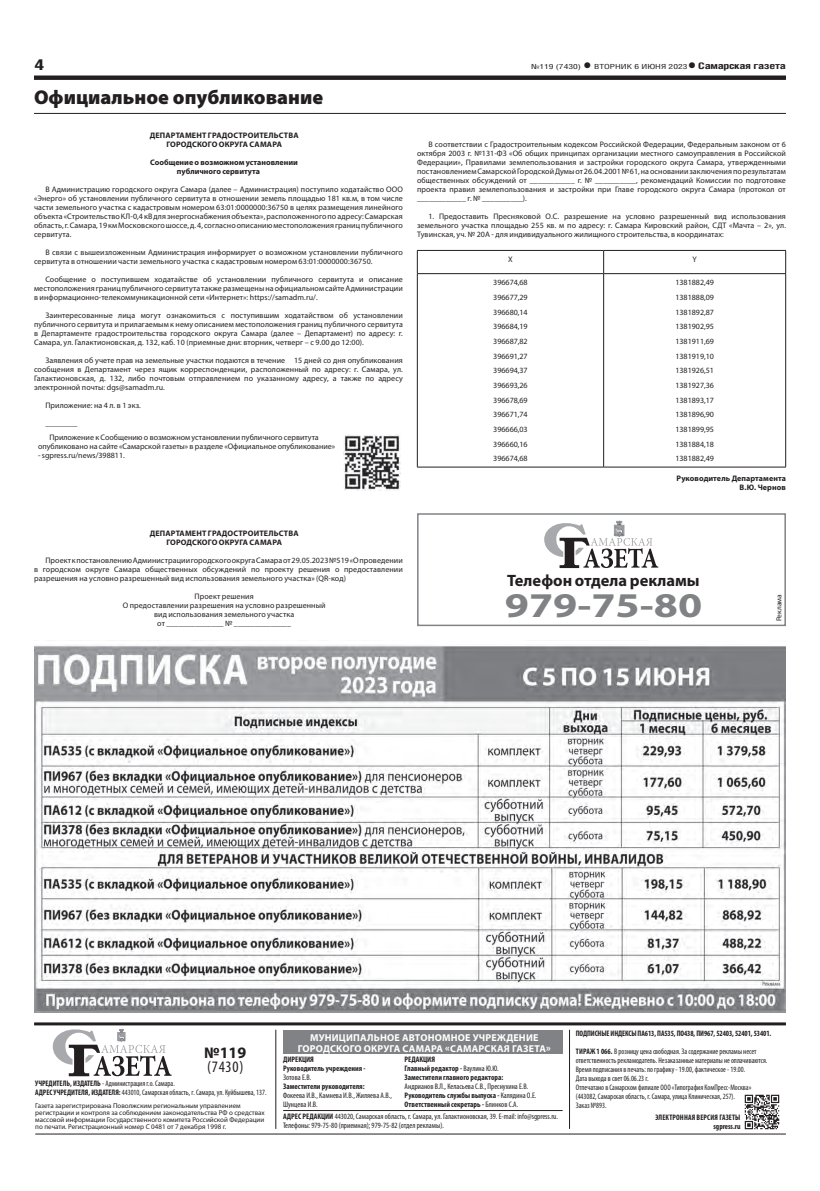
<style>
.page{position:relative;width:820px;height:1191px;background:#fff}
.page>*{position:absolute;margin:0;border:0;box-sizing:border-box;transform-origin:0 0}
.t1{font:700 34.8px "Myriad Pro";color:#808285;scale:1.25 1}
.t2{font:900 20px "Myriad Pro";color:#231f20}
.t3{font:700 16.4px "Myriad Pro";color:#231f20}
.t4{font:condensed 16px "Myriad Pro";color:#231f20}
.t5{font:700 16px "Myriad Pro";color:#231f20}
.t6{font:700 15px "Helios Cond";color:#231f20;scale:1.4 1}
.t7{font:700 10px/11px "Myriad Pro";letter-spacing:.02em;color:#fff;text-align:center}
.t8{font:700 9px "Helios Cond";letter-spacing:-.02em;color:#231f20;scale:1.4 1}
.t9{font:8px/9px "Myriad Pro";letter-spacing:.01em;color:#231f20;text-align:justify}
.t10{font:condensed 8px/9px "Myriad Pro";color:#231f20;scale:.95 1}
.t11{font:condensed 8px/9px "Myriad Pro";color:#231f20}
.t12{font:700 8px/9px "Myriad Pro";letter-spacing:.015em;color:#231f20;text-align:center}
.t13{font:700 condensed 8px/9px "Myriad Pro";color:#231f20}
.t14{font:700 condensed 8px/9px "Myriad Pro";color:#231f20;scale:.95 1}
.t15{font:7.5px "Myriad Pro";color:#231f20}
.t16{font:7px/7px "Myriad Pro";color:#231f20}
.t17{font:7px "Helios Cond";color:#231f20;scale:1.4 1}
.s1{font-weight:700;font-size:16px}
.s2{font-size:16px}
.s3{font-weight:400}
.s4{font-weight:700}
</style>
<div class="page">
<svg style="left:34px;top:76px;width:751px;height:4px;background:#272324"></svg>
<hr style="left:34px;top:113px;width:751px;height:1px;background:#231f20">
<img style="left:744px;top:1094px;width:36px;height:36px">
<hr style="left:283px;top:1110px;width:279px;height:1px;background:#231f20">
<hr style="left:275px;top:1029px;width:1px;height:99px;background:#231f20">
<hr style="left:569px;top:1029px;width:1px;height:99px;background:#231f20">
<hr style="left:34px;top:1022px;width:751px;height:3px;background:#231f20">
<hr style="left:35px;top:1133px;width:750px;height:1px;background:#231f20">
<div style="left:283px;top:1030px;width:279px;height:24px;background:#808285"></div>
<svg style="left:53px;top:1025px;width:118px;height:51px"></svg>
<img style="left:343px;top:434px;width:57px;height:57px">
<hr style="left:417px;top:250px;width:186px;height:1px;background:#231f20">
<hr style="left:603px;top:250px;width:182px;height:1px;background:#231f20">
<hr style="left:417px;top:273px;width:186px;height:1px;background:#231f20">
<hr style="left:603px;top:273px;width:182px;height:1px;background:#231f20">
<hr style="left:417px;top:467px;width:186px;height:1px;background:#231f20">
<hr style="left:603px;top:467px;width:182px;height:1px;background:#231f20">
<svg style="left:417px;top:251px;width:1px;height:22px"></svg>
<hr style="left:417px;top:274px;width:1px;height:193px;background:#231f20">
<svg style="left:603px;top:251px;width:1px;height:22px"></svg>
<svg style="left:785px;top:251px;width:1px;height:22px"></svg>
<hr style="left:603px;top:274px;width:1px;height:193px;background:#231f20">
<hr style="left:785px;top:274px;width:1px;height:193px;background:#231f20">
<svg style="left:544px;top:520px;width:114px;height:48px"></svg>
<div style="left:417px;top:513px;width:368px;height:113px;border:1px solid #808285"></div>
<img style="left:34px;top:640px;width:751px;height:373px">
<h3 class="t6" style="left:34px;top:55px;width:9px">4</h3>
<p class="t17" style="left:531px;top:63px;width:113px">№119 (7430) <span class="s1">•</span> вторник 6 июня 2023</p>
<p class="t8" style="left:687px;top:61px;width:72px"><span class="s2">•</span> Самарская газета</p>
<h2 class="t2" style="left:34px;top:85px;width:290px">Официальное опубликование</h2>
<p class="t12" style="left:150px;top:131px;width:150px">Департамент градостроительства городского округа Самара</p>
<p class="t12" style="left:177px;top:158px;width:122px;text-align:left;text-indent:-27px">Сообщение о возможном установлении публичного сервитута</p>
<p class="t9" style="left:34px;top:185px;width:370px;text-indent:11px">В Администрацию городского округа Самара (далее – Администрация) поступило ходатайство ООО «Энерго» об установлении публичного сервитута в отношении земель площадью 181 кв.м, в том числе части земельного участка с кадастровым номером 63:01:0000000:36750 в целях размещения линейного объекта «Строительство КЛ-0,4 кВ для энергоснабжения объекта», расположенного по адресу: Самарская область, г. Самара, 19 км Московского шоссе, д. 4, согласно описанию местоположения границ публичного сервитута.</p>
<p class="t9" style="left:34px;top:248px;width:370px;text-indent:11px">В связи с вышеизложенным Администрация информирует о возможном установлении публичного сервитута в отношении части земельного участка с кадастровым номером 63:01:0000000:36750.</p>
<p class="t9" style="left:34px;top:275px;width:370px;text-indent:11px">Сообщение о поступившем ходатайстве об установлении публичного сервитута и описание местоположения границ публичного сервитута также размещены на официальном сайте Администрации в информационно-телекоммуникационной сети «Интернет»: https://samadm.ru/.</p>
<p class="t9" style="left:34px;top:311px;width:370px;text-indent:11px">Заинтересованные лица могут ознакомиться с поступившим ходатайством об установлении публичного сервитута и прилагаемым к нему описанием местоположения границ публичного сервитута в Департаменте градостроительства городского округа Самара (далее – Департамент) по адресу: г.<br>Самара, ул. Галактионовская, д. 132, каб. 10 (приемные дни: вторник, четверг – с 9.00 до 12:00).</p>
<p class="t9" style="left:34px;top:356px;width:370px;text-indent:11px">Заявления об учете прав на земельные участки подаются в течение 15 дней со дня опубликования сообщения в Департамент через ящик корреспонденции, расположенный по адресу: г. Самара, ул.<br>Галактионовская, д. 132, либо почтовым отправлением по указанному адресу, а также по адресу электронной почты: dgs@samadm.ru.</p>
<p class="t9" style="left:45px;top:401px;width:97px">Приложение: на 4 л. в 1 экз.</p>
<p class="t12" style="left:45px;top:419px;width:33px">________</p>
<p class="t9" style="left:38px;top:433px;width:298px;text-indent:11px">Приложение к Сообщению о возможном установлении публичного сервитута опубликовано на сайте «Самарской газеты» в разделе «Официальное опубликование»</p>
<p class="t9" style="left:38px;top:451px;width:88px">- sgpress.ru/news/398811.</p>
<p class="t9" style="left:417px;top:140px;width:370px;text-indent:11px">В соответствии с Градостроительным кодексом Российской Федерации, Федеральным законом от 6 октября 2003 г. №131-ФЗ «Об общих принципах организации местного самоуправления в Российской Федерации», Правилами землепользования и застройки городского округа Самара, утвержденными постановлением Самарской Городской Думы от 26.04.2001 № 61, на основании заключения по результатам общественных обсуждений от ___________ г. № __________, рекомендаций Комиссии по подготовке проекта правил землепользования и застройки при Главе городского округа Самара (протокол от ____________ г. № __________).</p>
<p class="t9" style="left:417px;top:212px;width:370px;text-indent:11px">1. Предоставить Пресняковой О.С. разрешение на условно разрешенный вид использования земельного участка площадью 255 кв. м по адресу: г. Самара Кировский район, СДТ «Мачта – 2», ул.<br>Тувинская, уч. № 20А - для индивидуального жилищного строительства, в координатах:</p>
<p class="t9" style="left:508px;top:255px;width:6px">X</p>
<p class="t9" style="left:692px;top:255px;width:6px">Y</p>
<p class="t9" style="left:493px;top:275px;width:36px;line-height:14.7px">396674,68<br>396677,29<br>396680,14<br>396684,19<br>396687,82<br>396691,27<br>396694,37<br>396693,26<br>396678,69<br>396671,74<br>396666,03<br>396660,16<br>396674,68</p>
<p class="t9" style="left:675px;top:275px;width:40px;line-height:14.7px">1381882,49<br>1381888,09<br>1381892,87<br>1381902,95<br>1381911,69<br>1381919,10<br>1381926,51<br>1381927,36<br>1381893,17<br>1381896,90<br>1381899,95<br>1381884,18<br>1381882,49</p>
<p class="t12" style="left:676px;top:474px;width:111px;text-align:right">Руководитель Департамента<br>В.Ю. Чернов</p>
<p class="t12" style="left:150px;top:528px;width:150px">Департамент градостроительства городского округа Самара</p>
<p class="t9" style="left:34px;top:555px;width:370px;text-indent:11px">Проект к постановлению Администрации городского округа Самара от 29.05.2023 №519 «О проведении в городском округе Самара общественных обсуждений по проекту решения о предоставлении разрешения на условно разрешенный вид использования земельного участка» (QR-код)</p>
<p class="t9" style="left:123px;top:591px;width:204px;text-align:center">Проект решения<br>О предоставлении разрешения на условно разрешенный вид использования земельного участка<br>от ______________ № ______________</p>
<h3 class="t3" style="left:507px;top:569px;width:194px">Телефон отдела рекламы</h3>
<h1 class="t1" style="left:504px;top:582px;width:159px">979-75-80</h1>
<p class="t15" style="left:774px;top:621px;width:29px;rotate:-90deg">Реклама</p>
<p class="t7" style="left:298px;top:1031px;width:254px">Муниципальное автономное учреждение городского округа Самара «Самарская газета»</p>
<p class="t13" style="left:404px;top:1055px;width:100px">РЕДАКЦИЯ<br>Главный редактор - <span class="s3">Ваулина Ю.Ю.<br></span>Заместители главного редактора:</p>
<p class="t11" style="left:404px;top:1082px;width:133px">Андрианов В.Л., Келасьева С.В., Преснухина Е.В.<br><span class="s4">Руководитель службы выпуска -</span> Калядина О.Е.<br><span class="s4">Ответственный секретарь -</span> Блинков С.А.</p>
<h3 class="t5" style="left:204px;top:1042px;width:44px">№119</h3>
<h3 class="t4" style="left:207px;top:1057px;width:38px">(7430)</h3>
<p class="t13" style="left:283px;top:1055px;width:84px">ДИРЕКЦИЯ<br>Руководитель учреждения -</p>
<p class="t11" style="left:283px;top:1073px;width:30px">Зотова Е.В.</p>
<p class="t13" style="left:283px;top:1082px;width:83px">Заместители руководителя:</p>
<p class="t11" style="left:283px;top:1091px;width:110px">Фокеева И.В., Камнева И.В., Жиляева А.В.,<br>Шунцева И.В.</p>
<p class="t10" style="left:35px;top:1079px;width:245px"><span class="s4">УЧРЕДИТЕЛЬ, ИЗДАТЕЛЬ</span> - Администрация г.о. Самара.<br><span class="s4">АДРЕС УЧРЕДИТЕЛЯ, ИЗДАТЕЛЯ:</span> 443010, Самарская область, г. Самара, ул. Куйбышева, 137.</p>
<p class="t16" style="left:35px;top:1102px;width:231px">Газета зарегистрирована Поволжским региональным управлением регистрации и контроля за соблюдением законодательства РФ о средствах массовой информации Государственного комитета Российской Федерации по печати. Регистрационный номер С 0481 от 7 декабря 1998 г.</p>
<p class="t11" style="left:283px;top:1111px;width:276px"><span class="s4">АДРЕС РЕДАКЦИИ</span> 443020, Самарская область, г. Самара, ул. Галактионовская, 39. E-mail: info@sgpress.ru.<br>Телефоны: 979-75-80 (приемная); 979-75-82 (отдел рекламы).</p>
<p class="t14" style="left:575px;top:1028px;width:207px">ПОДПИСНЫЕ ИНДЕКСЫ ПА613, ПА535, ПО438, ПИ967, 52403, 52401, 53401.</p>
<p class="t10" style="left:575px;top:1046px;width:203px"><span class="s4">ТИРАЖ 1 066.</span> В розницу цена свободная. За содержание рекламы несет ответственность рекламодатель. Незаказанные материалы не оплачиваются.<br>Время подписания в печать: по графику - 19.00, фактическое - 19.00.<br>Дата выхода в свет 06.06.23 г.<br>Отпечатано в Самарском филиале ООО «Типография КомПресс-Москва» (443082, Самарская область, г. Самара, улица Клиническая, 257).<br>Заказ №893.</p>
<p class="t14" style="left:655px;top:1112px;width:6px">Электронная</p>
<p class="t14" style="left:696px;top:1112px;width:9px">версия</p>
<p class="t14" style="left:713px;top:1112px;width:30px;text-indent:6px">газеты sgpress.ru</p>
</div>
